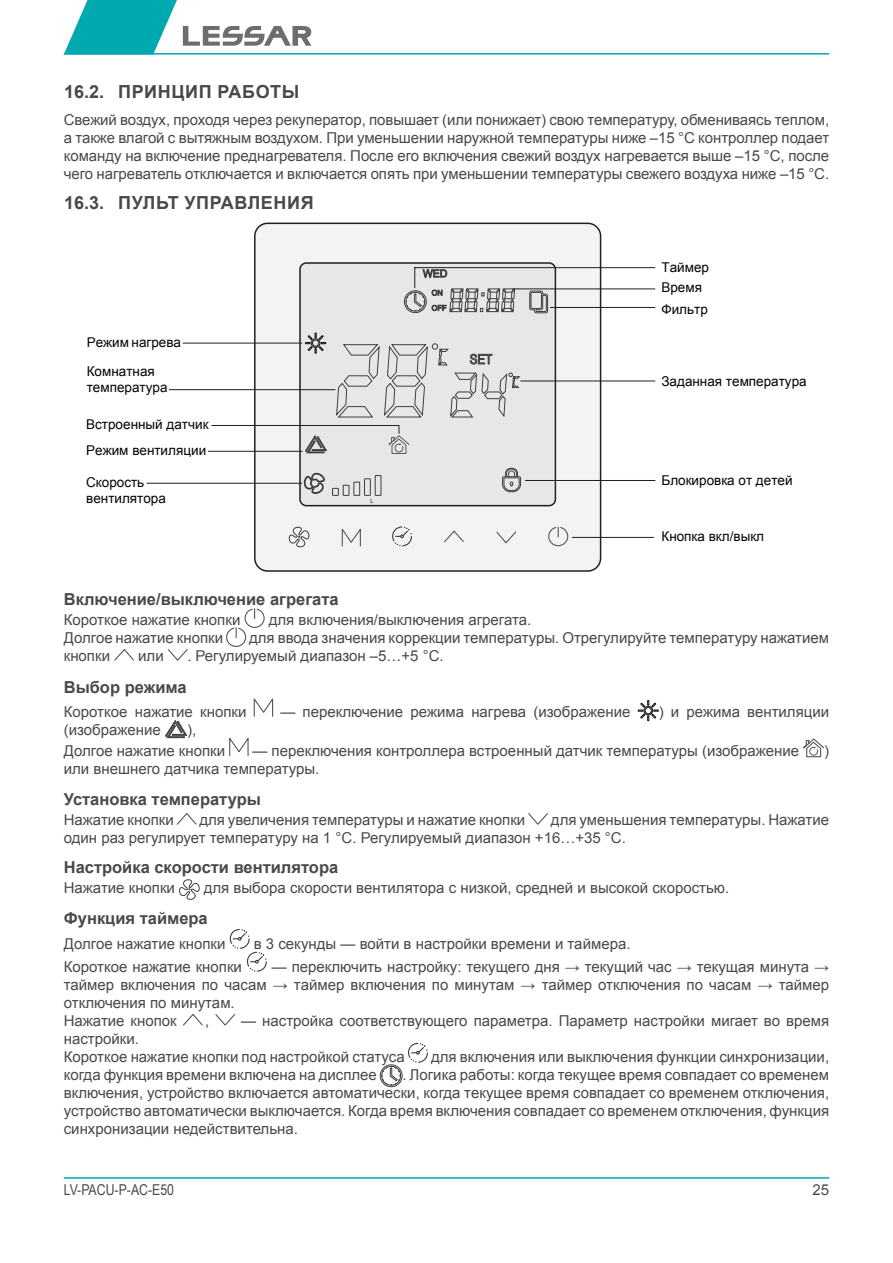
<style>
.page{position:relative;width:893px;height:1263px;background:#fff}
.page>*{position:absolute;margin:0;border:0;box-sizing:border-box;transform-origin:0 0}
.t1{font:700 18px "Arial";letter-spacing:.035em;color:#484948}
.Header_4{font:700 16.5px "Arial";color:#484948}
.t2{font:15px/18px "Arial";color:#484948;text-align:justify}
.t3{font:15px "Arial Narrow";color:#484948}
.t4{font:13.5px "Arial";color:#040503}
.t5{font:6.15px "Arial";color:#231f20;scale:.88 1}
</style>
<div class="page">
<svg style="left:64px;top:0;width:247px;height:53px"></svg>
<hr style="left:64px;top:1177px;width:765px;height:2px;background:#00a8b0">
<hr style="left:64px;top:53px;width:765px;height:2px;background:#00a8b0">
<div style="left:255px;top:223px;width:346px;height:348px;background:#f2f3f4;border-radius:13px"></div>
<div style="left:254px;top:223px;width:347px;height:349px;border:2px solid #231f20;border-radius:13px"></div>
<div style="left:300px;top:263px;width:255px;height:243px;background:#e6e7e9;border-radius:6px"></div>
<div style="left:299px;top:262px;width:257px;height:244px;border:2px solid #231f20;border-radius:6px"></div>
<hr style="left:208px;top:451px;width:95px;height:1px;background:#231f20">
<hr style="left:169px;top:389px;width:166px;height:1px;background:#231f20">
<hr style="left:520px;top:381px;width:135px;height:1px;background:#231f20">
<hr style="left:183px;top:343px;width:119px;height:1px;background:#231f20">
<hr style="left:147px;top:483px;width:155px;height:1px;background:#231f20">
<hr style="left:525px;top:480px;width:130px;height:1px;background:#231f20">
<hr style="left:572px;top:537px;width:82px;height:1px;background:#231f20">
<svg style="left:392px;top:526px;width:20px;height:21px"></svg>
<svg style="left:496px;top:531px;width:20px;height:13px"></svg>
<svg style="left:444px;top:530px;width:20px;height:13px"></svg>
<svg style="left:548px;top:526px;width:21px;height:21px"></svg>
<svg style="left:288px;top:526px;width:22px;height:22px"></svg>
<svg style="left:211px;top:425px;width:199px;height:29px"></svg>
<svg style="left:502px;top:468px;width:19px;height:24px"></svg>
<svg style="left:305px;top:333px;width:21px;height:20px"></svg>
<svg style="left:341px;top:528px;width:20px;height:19px"></svg>
<svg style="left:336px;top:344px;width:184px;height:73px"></svg>
<svg style="left:404px;top:266px;width:252px;height:47px"></svg>
<div style="left:375px;top:475px;width:6px;height:20px;border:1px solid #3e3e3f"></div>
<div style="left:364px;top:479px;width:6px;height:16px;border:1px solid #3e3e3f"></div>
<div style="left:354px;top:482px;width:6px;height:13px;border:1px solid #3e3e3f"></div>
<div style="left:343px;top:485px;width:6px;height:10px;border:1px solid #3e3e3f"></div>
<div style="left:332px;top:488px;width:7px;height:7px;border:1px solid #3e3e3f"></div>
<svg style="left:304px;top:473px;width:21px;height:21px"></svg>
<svg style="left:226px;top:608px;width:39px;height:39px"></svg>
<svg style="left:114px;top:649px;width:20px;height:12px"></svg>
<svg style="left:253px;top:698px;width:21px;height:19px"></svg>
<svg style="left:637px;top:700px;width:22px;height:21px"></svg>
<svg style="left:165px;top:719px;width:23px;height:19px"></svg>
<svg style="left:229px;top:738px;width:20px;height:19px"></svg>
<svg style="left:803px;top:738px;width:22px;height:20px"></svg>
<svg style="left:176px;top:813px;width:21px;height:12px"></svg>
<svg style="left:528px;top:813px;width:20px;height:12px"></svg>
<svg style="left:179px;top:879px;width:21px;height:21px"></svg>
<svg style="left:229px;top:929px;width:38px;height:43px"></svg>
<svg style="left:183px;top:1014px;width:20px;height:12px"></svg>
<svg style="left:215px;top:1014px;width:21px;height:12px"></svg>
<svg style="left:379px;top:1042px;width:49px;height:46px"></svg>
<svg style="left:168px;top:649px;width:20px;height:12px"></svg>
<p class="t1" style="left:64px;top:79px;width:237px">16.2. ПРИНЦИП РАБОТЫ</p>
<p class="t2" style="left:64px;top:110px;width:767px">Свежий воздух, проходя через рекуператор, повышает (или понижает) свою температуру, обмениваясь теплом, а также влагой с вытяжным воздухом. При уменьшении наружной температуры ниже –15 °С контроллер подает команду на включение преднагревателя. После его включения свежий воздух нагревается выше –15 °С, после чего нагреватель отключается и включается опять при уменьшении температуры свежего воздуха ниже –15 °С.</p>
<p class="t1" style="left:64px;top:190px;width:251px">16.3. ПУЛЬТ УПРАВЛЕНИЯ</p>
<p class="t4" style="left:661px;top:258px;width:49px">Таймер</p>
<p class="t4" style="left:661px;top:278px;width:42px">Время</p>
<p class="t4" style="left:87px;top:333px;width:96px">Режим нагрева</p>
<p class="t4" style="left:87px;top:362px;width:70px">Комнатная</p>
<p class="t4" style="left:87px;top:378px;width:82px">температура</p>
<p class="t4" style="left:86px;top:415px;width:124px">Встроенный датчик</p>
<p class="t4" style="left:86px;top:441px;width:122px">Режим вентиляции</p>
<p class="t4" style="left:86px;top:473px;width:60px">Скорость</p>
<p class="t4" style="left:86px;top:489px;width:81px">вентилятора</p>
<p class="t5" style="left:370px;top:497px;width:5px">L</p>
<p class="t4" style="left:661px;top:299px;width:48px">Фильтр</p>
<p class="t4" style="left:661px;top:372px;width:147px">Заданная температура</p>
<p class="t4" style="left:661px;top:471px;width:133px">Блокировка от детей</p>
<p class="t4" style="left:661px;top:527px;width:104px">Кнопка вкл/выкл</p>
<p class="Header_4" style="left:64px;top:587px;width:276px">Включение/выключение агрегата</p>
<p class="t2" style="left:64px;top:610px;width:178px">Короткое нажатие кнопки</p>
<p class="t2" style="left:269px;top:610px;width:264px">для включения/выключения агрегата.</p>
<p class="t2" style="left:64px;top:628px;width:161px">Долгое нажатие кнопки</p>
<p class="t2" style="left:249px;top:628px;width:582px">для ввода значения коррекции температуры. Отрегулируйте температуру нажатием</p>
<p class="t2" style="left:64px;top:646px;width:48px">кнопки</p>
<p class="t2" style="left:138px;top:646px;width:27px">или</p>
<p class="t2" style="left:196px;top:646px;width:250px">Регулируемый диапазон –5…+5 °С.</p>
<p class="Header_4" style="left:64px;top:676px;width:124px">Выбор режима</p>
<p class="t2" style="left:64px;top:702px;width:184px">Короткое нажатие кнопки</p>
<p class="t2" style="left:280px;top:702px;width:352px">— переключение режима нагрева (изображение</p>
<p class="t2" style="left:659px;top:702px;width:172px">) и режима вентиляции</p>
<p class="t2" style="left:64px;top:720px;width:99px">(изображение</p>
<p class="t2" style="left:187px;top:720px;width:11px">),</p>
<p class="t2" style="left:64px;top:742px;width:163px">Долгое нажатие кнопки</p>
<p class="t2" style="left:253px;top:742px;width:548px">— переключения контроллера встроенный датчик температуры (изображение</p>
<p class="t2" style="left:824px;top:742px;width:6px">)</p>
<p class="t2" style="left:64px;top:760px;width:257px">или внешнего датчика температуры.</p>
<p class="Header_4" style="left:64px;top:787px;width:199px">Установка температуры</p>
<p class="t2" style="left:64px;top:810px;width:111px">Нажатие кнопки</p>
<p class="t2" style="left:199px;top:810px;width:327px">для увеличения температуры и нажатие кнопки</p>
<p class="t2" style="left:64px;top:810px;width:767px;text-indent:487px">для уменьшения температуры. Нажатие один раз регулирует температуру на 1 °С. Регулируемый диапазон +16…+35 °С.</p>
<p class="Header_4" style="left:64px;top:856px;width:276px">Настройка скорости вентилятора</p>
<p class="t2" style="left:64px;top:879px;width:113px">Нажатие кнопки</p>
<p class="t2" style="left:204px;top:879px;width:527px">для выбора скорости вентилятора с низкой, средней и высокой скоростью.</p>
<p class="Header_4" style="left:64px;top:906px;width:146px">Функция таймера</p>
<p class="t2" style="left:64px;top:934px;width:163px">Долгое нажатие кнопки</p>
<p class="t2" style="left:254px;top:934px;width:378px">в 3 секунды — войти в настройки времени и таймера.</p>
<p class="t2" style="left:64px;top:957px;width:180px">Короткое нажатие кнопки</p>
<p class="t2" style="left:64px;top:957px;width:767px;text-indent:208px">— переключить настройку: текущего дня → текущий час → текущая минута → таймер включения по часам → таймер включения по минутам → таймер отключения по часам → таймер отключения по минутам.</p>
<p class="t2" style="left:64px;top:1011px;width:115px">Нажатие кнопок</p>
<p class="t2" style="left:205px;top:1011px;width:6px">,</p>
<p class="t2" style="left:241px;top:1011px;width:589px">— настройка соответствующего параметра. Параметр настройки мигает во время</p>
<p class="t2" style="left:64px;top:1029px;width:77px">настройки.</p>
<p class="t2" style="left:64px;top:1047px;width:343px">Короткое нажатие кнопки под настройкой статуса</p>
<p class="t2" style="left:431px;top:1047px;width:400px">для включения или выключения функции синхронизации,</p>
<p class="t2" style="left:64px;top:1065px;width:315px">когда функция времени включена на дисплее</p>
<p class="t2" style="left:64px;top:1065px;width:767px;text-indent:339px">. Логика работы: когда текущее время совпадает со временем включения, устройство включается автоматически, когда текущее время совпадает со временем отключения, устройство автоматически выключается. Когда время включения совпадает со временем отключения, функция синхронизации недействительна.</p>
<p class="t3" style="left:64px;top:1178px;width:112px">LV-PACU-P-AC-E50</p>
<p class="t2" style="left:812px;top:1180px;width:18px">25</p>
</div>
